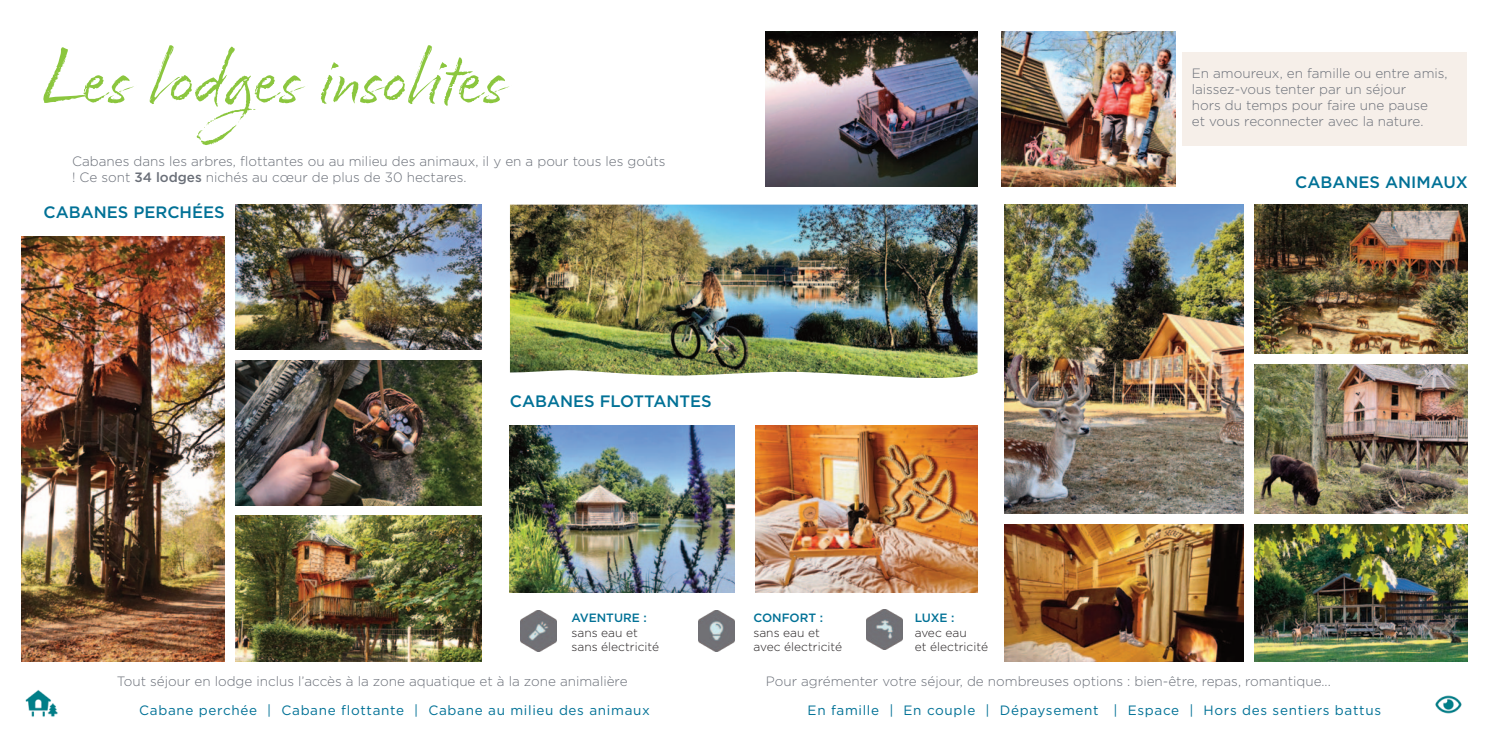
<style>
.page{position:relative;width:1489px;height:745px;background:#fff}
.page>*{position:absolute;margin:0;border:0;box-sizing:border-box;transform-origin:0 0}
.t1{font:82.5px "Cherry Blossoms";color:#8bc63e}
.t2{font:500 16.5px "Gotham";color:#017196}
.t3{font:300 13.5px/16.2px "Gotham";color:#6a6f78}
.t4{font:13.5px "Gotham";letter-spacing:.05em;color:#017196}
.t5{font:300 12px/14.4px "Gotham";color:#231f20}
.t6{font:500 12px "Gotham";color:#017196}
.s1{font-weight:500}
</style>
<div class="page">
<img style="left:520px;top:610px;width:36px;height:41px">
<img style="left:699px;top:610px;width:36px;height:40px">
<img style="left:866px;top:609px;width:36px;height:40px">
<img style="left:765px;top:31px;width:212px;height:155px">
<img style="left:1001px;top:31px;width:174px;height:155px">
<img style="left:755px;top:425px;width:222px;height:167px">
<img style="left:510px;top:425px;width:224px;height:167px">
<img style="left:1004px;top:524px;width:239px;height:137px">
<img style="left:1004px;top:204px;width:239px;height:309px">
<img style="left:1254px;top:205px;width:213px;height:148px">
<img style="left:236px;top:204px;width:246px;height:145px">
<img style="left:236px;top:360px;width:246px;height:144px">
<img style="left:510px;top:204px;width:467px;height:174px">
<img style="left:1254px;top:364px;width:213px;height:149px">
<img style="left:1254px;top:524px;width:213px;height:137px">
<img style="left:236px;top:515px;width:246px;height:146px">
<img style="left:21px;top:236px;width:204px;height:425px">
<img style="left:25px;top:690px;width:33px;height:27px">
<img style="left:1435px;top:695px;width:27px;height:19px">
<div style="left:1181px;top:52px;width:285px;height:94px;background:#f6efe9"></div>
<h1 class="t1" style="left:43px;top:24px;width:464px">Les lodges insolites</h1>
<p class="t3" style="left:72px;top:153px;width:595px">Cabanes dans les arbres, flottantes ou au milieu des animaux, il y en a pour tous les goûts ! Ce sont <span class="s1">34 lodges</span> nichés au cœur de plus de 30 hectares.</p>
<p class="t2" style="left:44px;top:203px;width:183px">CABANES PERCHÉES</p>
<p class="t2" style="left:510px;top:391px;width:203px">CABANES FLOTTANTES</p>
<p class="t6" style="left:571px;top:611px;width:77px">AVENTURE :</p>
<p class="t5" style="left:571px;top:625px;width:89px">sans eau et sans électricité</p>
<p class="t6" style="left:753px;top:611px;width:71px">CONFORT :</p>
<p class="t5" style="left:753px;top:625px;width:90px">sans eau et avec électricité</p>
<p class="t6" style="left:914px;top:611px;width:41px">LUXE :</p>
<p class="t5" style="left:914px;top:625px;width:75px">avec eau<br>et électricité</p>
<p class="t3" style="left:1191px;top:65px;width:257px">En amoureux, en famille ou entre amis, laissez-vous tenter par un séjour<br>hors du temps pour faire une pause<br>et vous reconnecter avec la nature.</p>
<p class="t2" style="left:1295px;top:173px;width:174px">CABANES ANIMAUX</p>
<p class="t3" style="left:117px;top:673px;width:512px">Tout séjour en lodge inclus l’accès à la zone aquatique et à la zone animalière</p>
<p class="t3" style="left:765px;top:673px;width:566px">Pour agrémenter votre séjour, de nombreuses options : bien-être, repas, romantique...</p>
<p class="t4" style="left:139px;top:702px;width:512px">Cabane perchée | Cabane flottante | Cabane au milieu des animaux</p>
<p class="t4" style="left:807px;top:702px;width:575px">En famille | En couple | Dépaysement | Espace | Hors des sentiers battus</p>
</div>
